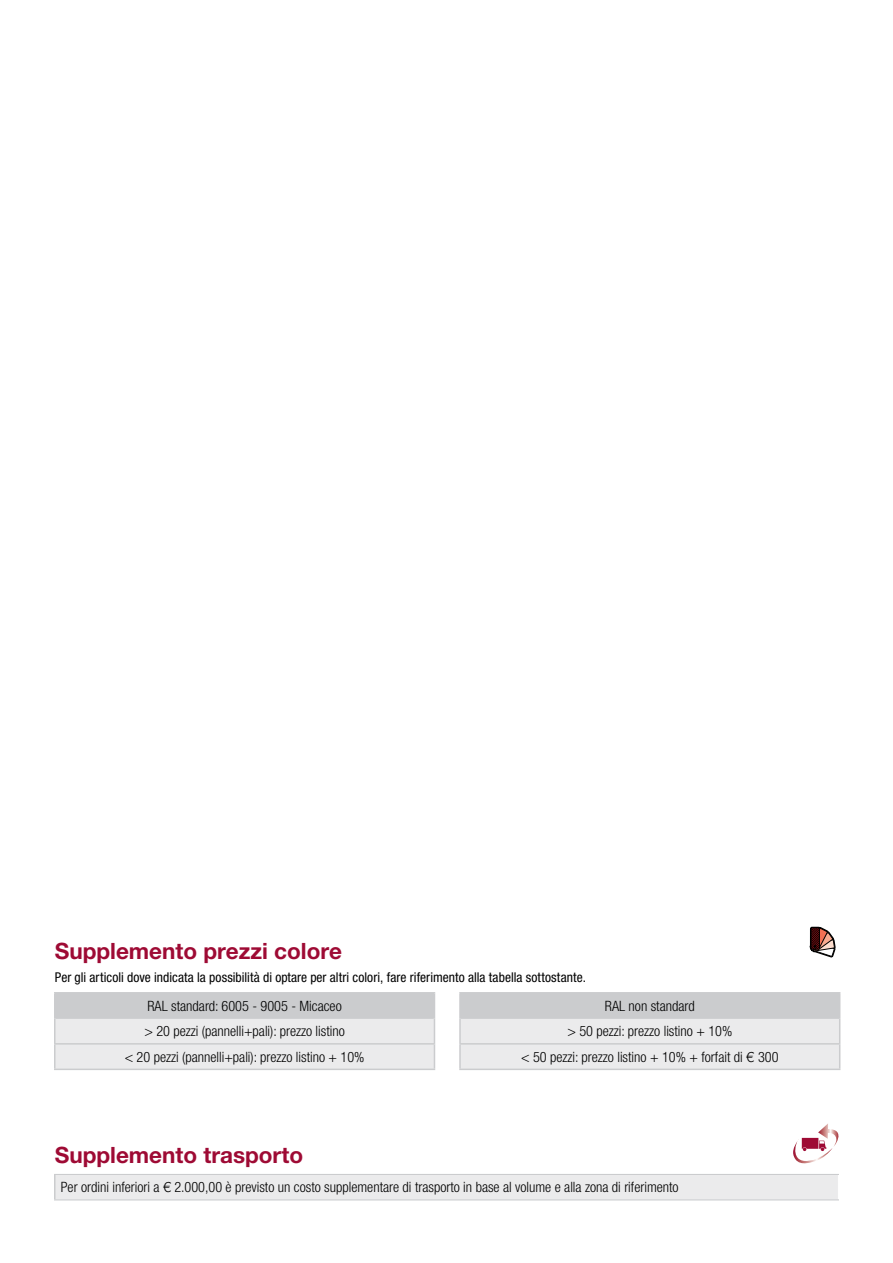
<style>
.page{position:relative;width:893px;height:1263px;background:#fff}
.page>*{position:absolute;margin:0;border:0;box-sizing:border-box;transform-origin:0 0}
.t1{font:700 22.5px "Helvetica Neue LT Pro";color:#9e0a34}
.t2{font:300 condensed 14.25px "Helvetica Neue LT Pro";color:#000}
.t3{font:condensed 13.5px "Helvetica Neue LT Pro";letter-spacing:.005em;color:#000}
.s1{font-stretch:normal}
</style>
<div class="page">
<hr style="left:54px;top:1043px;width:381px;height:1px;background:#cbccce">
<hr style="left:54px;top:992px;width:381px;height:1px;background:#cbccce">
<hr style="left:54px;top:993px;width:2px;height:25px;background:#cbccce">
<hr style="left:54px;top:1018px;width:2px;height:25px;background:#cbccce">
<hr style="left:54px;top:1044px;width:2px;height:24px;background:#cbccce">
<hr style="left:54px;top:1068px;width:381px;height:2px;background:#cbccce">
<hr style="left:459px;top:992px;width:381px;height:1px;background:#cbccce">
<svg style="left:55px;top:993px;width:785px;height:76px;background:#e0e0e1"></svg>
<hr style="left:459px;top:1068px;width:381px;height:2px;background:#cbccce">
<svg style="left:809px;top:926px;width:27px;height:32px"></svg>
<div style="left:55px;top:1174px;width:783px;height:26px;background:#ebebec"></div>
<svg style="left:54px;top:1175px;width:1px;height:24px"></svg>
<hr style="left:54px;top:1174px;width:785px;height:1px;background:#cbccce">
<hr style="left:54px;top:1199px;width:785px;height:1px;background:#cbccce">
<svg style="left:793px;top:1123px;width:46px;height:41px"></svg>
<h1 class="t1" style="left:55px;top:937px;width:289px">Supplemento prezzi colore</h1>
<p class="t3" style="left:55px;top:970px;width:533px">Per gli articoli dove indicata la possibilità di optare per altri colori, fare riferimento alla tabella sottostante.</p>
<p class="t2" style="left:147px;top:997px;width:196px">RAL standard: 6005 - 9005 - Micaceo</p>
<p class="t2" style="left:605px;top:997px;width:91px">RAL non standard</p>
<p class="t2" style="left:144px;top:1023px;width:202px">&gt; 20 pezzi (pannelli+pali): prezzo listino</p>
<p class="t2" style="left:567px;top:1023px;width:166px">&gt; 50 pezzi: prezzo listino + 10%</p>
<p class="t2" style="left:125px;top:1048px;width:241px">&lt; 20 pezzi (pannelli+pali): prezzo listino + 10%</p>
<p class="t2" style="left:521px;top:1048px;width:259px">&lt; 50 pezzi: prezzo listino + 10% + forfait di <span class="s1">€</span> 300</p>
<h1 class="t1" style="left:55px;top:1141px;width:250px">Supplemento trasporto</h1>
<p class="t2" style="left:61px;top:1179px;width:619px">Per ordini inferiori a <span class="s1">€</span> 2.000,00 è previsto un costo supplementare di trasporto in base al volume e alla zona di riferimento</p>
</div>
